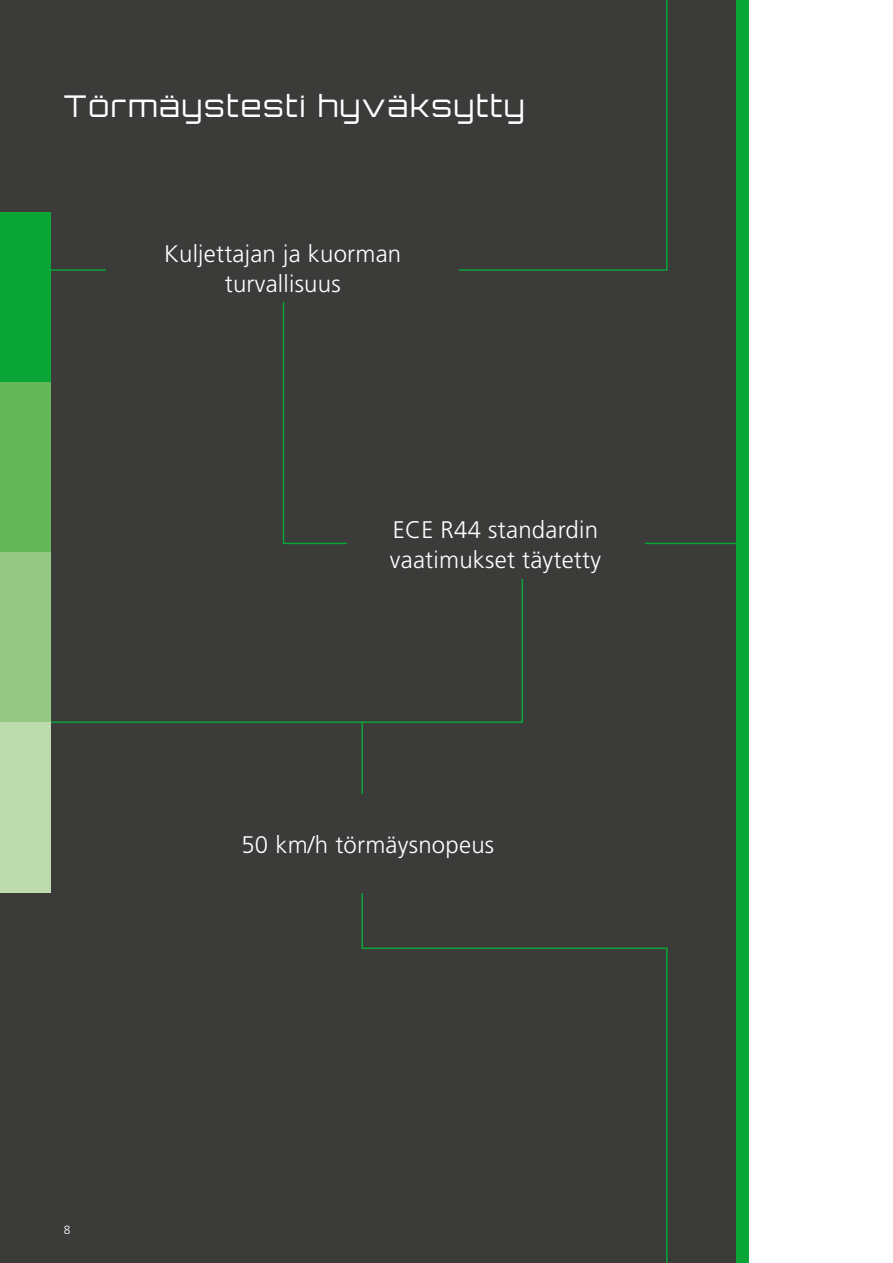
<style>
.page{position:relative;width:893px;height:1263px;background:#fff}
.page>*{position:absolute;margin:0;border:0;box-sizing:border-box;transform-origin:0 0}
.t1{font:300 30px "Orbitron CE";letter-spacing:.06em;color:#fff}
.t2{font:300 24px/30px "Frutiger LT Pro";letter-spacing:.01em;color:#fff;text-align:center}
.t3{font:300 12px "Frutiger LT Pro";color:#fff}
</style>
<div class="page">
<div style="left:0;top:0;width:736px;height:1263px;background:#3b3b3a"></div>
<div style="left:0;top:213px;width:51px;height:170px;background:#0aa537"></div>
<div style="left:0;top:383px;width:51px;height:170px;background:#64b659"></div>
<div style="left:0;top:553px;width:51px;height:170px;background:#95c884"></div>
<div style="left:0;top:723px;width:51px;height:170px;background:#bddbaf"></div>
<div style="left:736px;top:0;width:12px;height:1263px;background:#0aa537"></div>
<hr style="left:892px;top:213px;width:1px;height:263px;background:#e9e9e9">
<svg style="left:50px;top:0;width:618px;height:271px"></svg>
<svg style="left:282px;top:302px;width:454px;height:243px"></svg>
<svg style="left:50px;top:579px;width:473px;height:144px"></svg>
<svg style="left:361px;top:721px;width:307px;height:542px"></svg>
<div style="left:106px;top:234px;width:353px;height:68px;background:#3b3b3a"></div>
<div style="left:347px;top:510px;width:297px;height:68px;background:#3b3b3a"></div>
<div style="left:200px;top:794px;width:336px;height:99px;background:#3b3b3a"></div>
<p class="t1" style="left:64px;top:88px;width:463px">Törmäystesti hyväksytty</p>
<p class="t2" style="left:164px;top:239px;width:239px">Kuljettajan ja kuorman turvallisuus</p>
<p class="t2" style="left:390px;top:515px;width:213px;text-align:left">ECE R44 standardin vaatimukset täytetty</p>
<p class="t3" style="left:64px;top:1222px;width:8px">8</p>
<p class="t2" style="left:241px;top:830px;width:254px">50 km/h törmäysnopeus</p>
</div>
